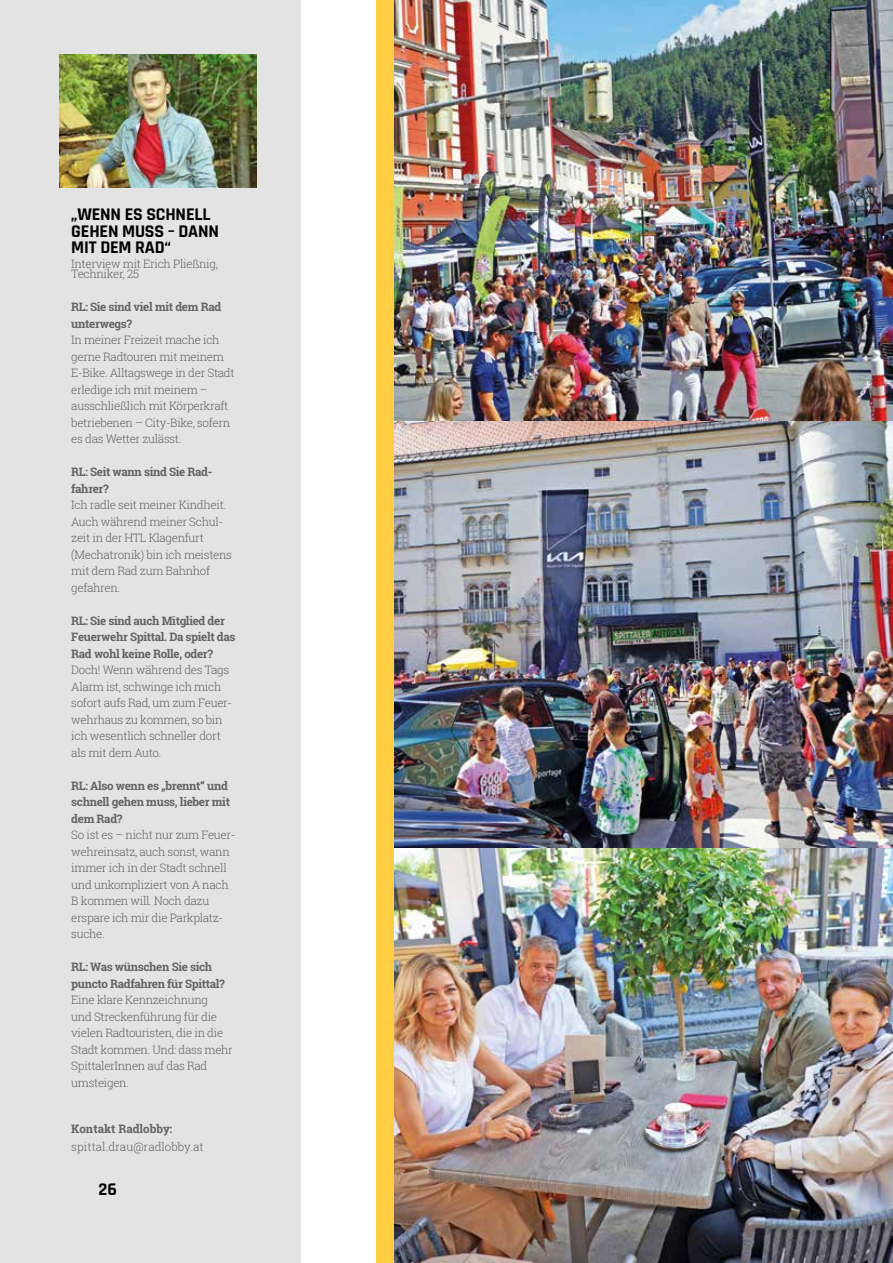
<style>
.page{position:relative;width:893px;height:1263px;background:#fff}
.page>*{position:absolute;margin:0;border:0;box-sizing:border-box;transform-origin:0 0}
.t1{font:700 18px/16.5px "Rajdhani";letter-spacing:-.01em;color:#000}
.t2{font:300 11.7px/16.5px "Roboto Slab";letter-spacing:-.03em;color:#646363}
.t3{font:700 11.7px/16.5px "Roboto Slab";letter-spacing:-.03em;color:#646363}
.t4{font:300 11.7px "Roboto Slab";color:#646363}
.t5{font:700 11.7px "Roboto Slab";color:#646363}
</style>
<div class="page">
<div style="left:0;top:0;width:300px;height:1263px;background:#e3e3e3"></div>
<img style="left:60px;top:54px;width:197px;height:133px">
<img style="left:394px;top:0;width:499px;height:421px">
<img style="left:394px;top:847px;width:499px;height:416px">
<img style="left:394px;top:421px;width:499px;height:426px">
<div style="left:376px;top:0;width:18px;height:1263px;background:#fecd42"></div>
<h1 class="t1" style="left:71px;top:206px;width:149px">„WENN ES SCHNELL<br>GEHEN MUSS – DANN<br>MIT DEM RAD“</h1>
<p class="t2" style="left:71px;top:258px;width:148px;line-height:10.5px">Interview mit Erich Pließnig,<br>Techniker, 25</p>
<p class="t3" style="left:71px;top:299px;width:151px">RL: Sie sind viel mit dem Rad unterwegs?</p>
<p class="t2" style="left:71px;top:331px;width:165px">In meiner Freizeit mache ich gerne Radtouren mit meinem<br>E-Bike. Alltagswege in der Stadt erledige ich mit meinem – ausschließlich mit Körperkraft betriebenen – City-Bike, sofern es das Wetter zulässt.</p>
<p class="t3" style="left:71px;top:464px;width:143px">RL: Seit wann sind Sie Rad&shy;fahrer?</p>
<p class="t2" style="left:71px;top:496px;width:162px">Ich radle seit meiner Kindheit.<br>Auch während meiner Schul&shy;zeit in der HTL Klagenfurt (Mechatronik) bin ich meistens mit dem Rad zum Bahnhof gefahren.</p>
<p class="t3" style="left:71px;top:612px;width:166px">RL: Sie sind auch Mitglied der<br>Feuerwehr Spittal. Da spielt das<br>Rad wohl keine Rolle, oder?</p>
<p class="t2" style="left:71px;top:661px;width:162px">Doch! Wenn während des Tags<br>Alarm ist, schwinge ich mich sofort aufs Rad, um zum Feuer&shy;wehrhaus zu kommen, so bin ich wesentlich schneller dort als mit dem Auto.</p>
<p class="t3" style="left:71px;top:777px;width:160px">RL: Also wenn es „brennt“ und schnell gehen muss, lieber mit dem Rad?</p>
<p class="t2" style="left:71px;top:826px;width:166px">So ist es – nicht nur zum Feuer&shy;wehreinsatz, auch sonst, wann immer ich in der Stadt schnell und unkompliziert von A nach<br>B kommen will. Noch dazu erspare ich mir die Parkplatz&shy;suche.</p>
<p class="t3" style="left:71px;top:958px;width:155px">RL: Was wünschen Sie sich puncto Radfahren für Spittal?</p>
<p class="t2" style="left:71px;top:991px;width:163px">Eine klare Kennzeichnung<br>und Streckenführung für die vielen Radtouristen, die in die<br>Stadt kommen. Und: dass mehr<br>SpittalerInnen auf das Rad umsteigen.</p>
<p class="t5" style="left:71px;top:1120px;width:103px">Kontakt Radlobby:</p>
<p class="t4" style="left:71px;top:1138px;width:134px">spittal.drau@radlobby.at</p>
<h1 class="t1" style="left:98px;top:1181px;width:20px">26</h1>
</div>
